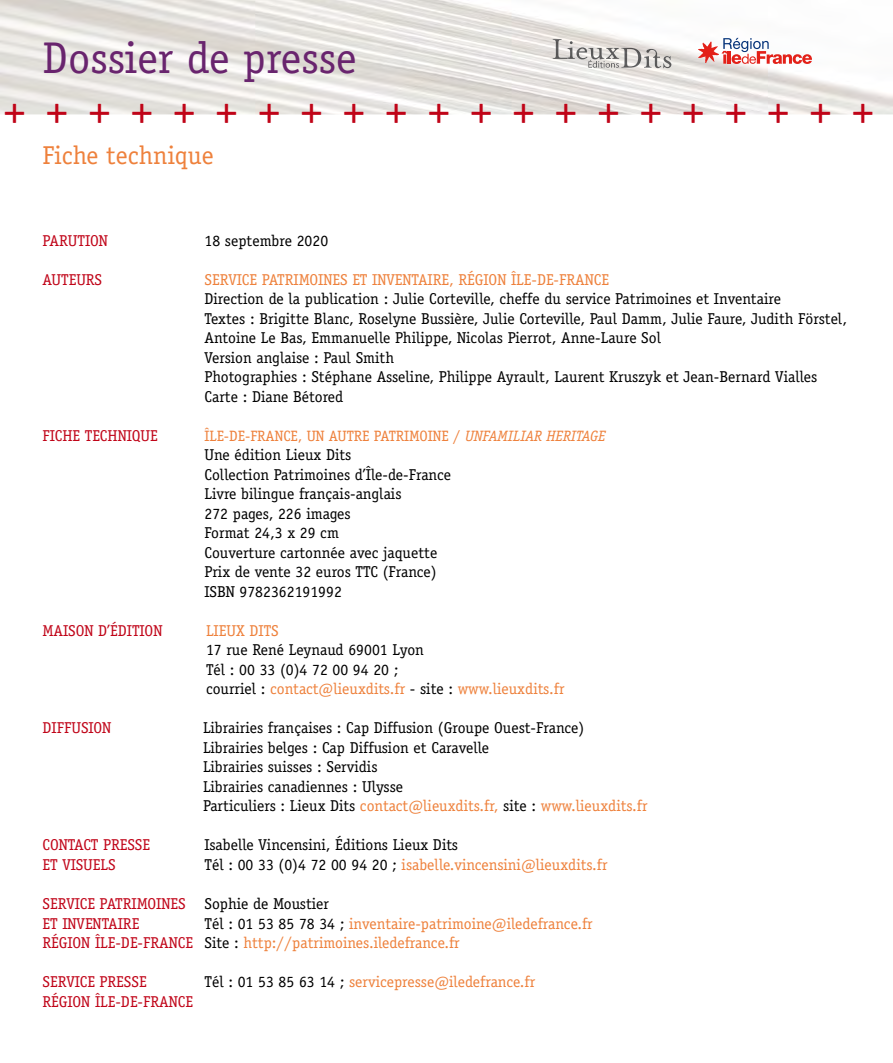
<style>
.page{position:relative;width:893px;height:1063px;background:#fff}
.page>*{position:absolute;margin:0;border:0;box-sizing:border-box;transform-origin:0 0}
.t1{font:44.55px "Officina Serif";color:#69246e}
.t2{font:42px "Officina Serif";color:#c00418}
.t3{font:25.95px "Officina Serif";color:#ee813c}
.t4{font:15.75px/19.5px "Officina Serif";color:#000}
.t5{font:15.75px/19.5px "Officina Serif";color:#ee813c}
.t6{font:15.75px/19.5px "Officina Serif";color:#c00418}
.t7{font:15px "Officina Serif";color:#ee813c}
.s1{font-style:italic}
.s2{color:#ee813c}
.s3{color:#000}
.s4{color:#c00418}
</style>
<div class="page">
<svg style="left:698px;top:38px;width:114px;height:26px"></svg>
<img style="left:621px;top:48px;width:20px;height:20px">
<img style="left:644px;top:49px;width:17px;height:19px">
<svg style="left:663px;top:56px;width:8px;height:12px"></svg>
<img style="left:553px;top:39px;width:17px;height:20px">
<img style="left:567px;top:41px;width:8px;height:18px">
<svg style="left:576px;top:47px;width:43px;height:21px"></svg>
<h1 class="t1" style="left:43px;top:31px;width:316px">Dossier de presse</h1>
<h2 class="t2" style="left:4px;top:86px;width:871px">+++++++++++++++++++++</h2>
<h3 class="t3" style="left:43px;top:140px;width:173px">Fiche technique</h3>
<p class="t6" style="left:43px;top:231px;width:67px">PARUTION</p>
<p class="t4" style="left:205px;top:231px;width:125px">18 septembre 2020</p>
<p class="t6" style="left:43px;top:270px;width:61px">AUTEURS</p>
<p class="t5" style="left:205px;top:270px;width:406px">SERVICE PATRIMOINES ET INVENTAIRE, RÉGION ÎLE-DE-FRANCE</p>
<p class="t4" style="left:205px;top:289px;width:644px">Direction de la publication : Julie Corteville, cheffe du service Patrimoines et Inventaire<br>Textes : Brigitte Blanc, Roselyne Bussière, Julie Corteville, Paul Damm, Julie Faure, Judith Förstel, Antoine Le Bas, Emmanuelle Philippe, Nicolas Pierrot, Anne-Laure Sol<br>Version anglaise : Paul Smith<br>Photographies : Stéphane Asseline, Philippe Ayrault, Laurent Kruszyk et Jean-Bernard Vialles Carte : Diane Bétored</p>
<p class="t6" style="left:43px;top:426px;width:117px">FICHE TECHNIQUE</p>
<p class="t7" style="left:205px;top:427px;width:403px">ÎLE-DE-FRANCE, UN AUTRE PATRIMOINE / <span class="s1">UNFAMILIAR HERITAGE</span></p>
<p class="t4" style="left:205px;top:445px;width:248px">Une édition Lieux Dits<br>Collection Patrimoines d’Île-de-France<br>Livre bilingue français-anglais<br>272 pages, 226 images<br>Format 24,3 x 29 cm<br>Couverture cartonnée avec jaquette<br>Prix de vente 32 euros TTC (France)<br>ISBN 9782362191992</p>
<p class="t6" style="left:43px;top:621px;width:121px">MAISON D’ÉDITION</p>
<p class="t5" style="left:206px;top:621px;width:74px">LIEUX DITS</p>
<p class="t4" style="left:206px;top:640px;width:360px">17 rue René Leynaud 69001 Lyon<br>Tél : 00 33 (0)4 72 00 94 20 ;<br>courriel : <span class="s2">contact@lieuxdits.fr</span> - site : <span class="s2">www.lieuxdits.fr</span></p>
<p class="t6" style="left:43px;top:718px;width:70px">DIFFUSION</p>
<p class="t4" style="left:203px;top:718px;width:446px">Librairies françaises : Cap Diffusion (Groupe Ouest-France)<br>Librairies belges : Cap Diffusion et Caravelle<br>Librairies suisses : Servidis<br>Librairies canadiennes : Ulysse<br>Particuliers : Lieux Dits <span class="s2">contact@lieuxdits.fr,</span> site : <span class="s2">www.lieuxdits.fr</span></p>
<p class="t6" style="left:43px;top:835px;width:109px">CONTACT PRESSE</p>
<p class="t4" style="left:205px;top:835px;width:255px">Isabelle Vincensini, Éditions Lieux Dits</p>
<p class="t6" style="left:43px;top:855px;width:75px">ET VISUELS</p>
<p class="t5" style="left:205px;top:855px;width:405px"><span class="s3">Tél : 00 33 (0)4 72 00 94 20 ;</span> isabelle.vincensini@lieuxdits.fr</p>
<p class="t6" style="left:43px;top:894px;width:288px">SERVICE PATRIMOINES <span class="s3">Sophie de Moustier<br></span>ET INVENTAIRE</p>
<p class="t5" style="left:43px;top:914px;width:552px;text-indent:162px"><span class="s3">Tél : 01 53 85 78 34 ;</span> inventaire-patrimoine@iledefrance.fr<br><span class="s4">RÉGION ÎLE-DE-FRANCE</span> <span class="s3">Site :</span> http://patrimoines.iledefrance.fr</p>
<p class="t6" style="left:43px;top:972px;width:106px">SERVICE PRESSE</p>
<p class="t5" style="left:205px;top:972px;width:332px"><span class="s3">Tél : 01 53 85 63 14 ;</span> servicepresse@iledefrance.fr</p>
<p class="t6" style="left:43px;top:992px;width:152px">RÉGION ÎLE-DE-FRANCE</p>
</div>
